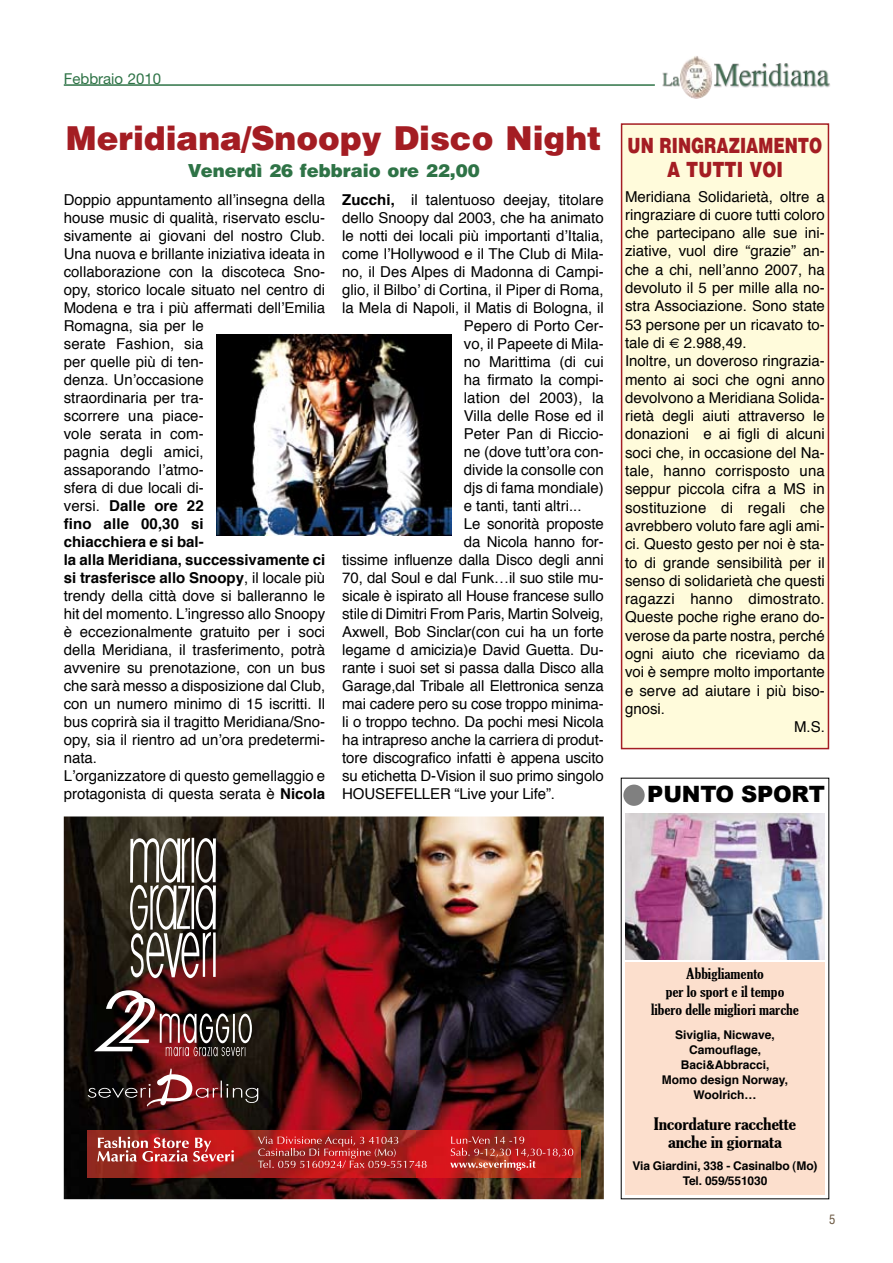
<style>
.page{position:relative;width:893px;height:1263px;background:#fff}
.page>*{position:absolute;margin:0;border:0;box-sizing:border-box;transform-origin:0 0}
.t1{font:900 33px "Helvetica";color:#a41d23}
.t2{font:900 22.5px "Arial";letter-spacing:-.01em;color:#000}
.t3{font:900 21px/24px "Helvetica";color:#a41d23;text-align:center;scale:.75 1}
.t4{font:900 18px "Helvetica";color:#2e7346}
.t5{font:extra-condensed 16.5px/18px "Gloucester";letter-spacing:-.01em;color:#000;text-align:center;scale:1.5 1}
.t6{font:15px/18px "Helvetica";color:#000}
.t7{font:extra-condensed 15px/18px "Gloucester";color:#000;text-align:center;scale:1.3 1}
.t8{font:15px "Helvetica Neue";color:#2e7346}
.t9{font:condensed 12.75px "Helvetica";color:#6a5741}
.t10{font:700 12px/15px "Helvetica";color:#000;text-align:center}
.s1{font-weight:700}
</style>
<div class="page">
<img style="left:713px;top:63px;width:117px;height:25px">
<img style="left:662px;top:72px;width:18px;height:15px">
<img style="left:680px;top:56px;width:32px;height:43px">
<hr style="left:64px;top:84px;width:591px;height:2px;background:#2e7346">
<div style="left:621px;top:123px;width:208px;height:626px;background:#fffbdb;border:2px solid #a41d23"></div>
<div style="left:625px;top:963px;width:200px;height:232px;background:#fcdfcd"></div>
<img style="left:625px;top:813px;width:200px;height:146px">
<div style="left:623px;top:784px;width:22px;height:22px;background:#808080;border-radius:50%"></div>
<img style="left:216px;top:335px;width:235px;height:200px">
<img style="left:64px;top:816px;width:540px;height:383px">
<svg style="left:130px;top:838px;width:86px;height:140px"></svg>
<svg style="left:94px;top:990px;width:158px;height:66px;background:#633d3e"></svg>
<svg style="left:88px;top:1068px;width:170px;height:39px;background:#542b2b"></svg>
<img style="left:88px;top:1130px;width:493px;height:48px">
<svg style="left:450px;top:1136px;width:123px;height:34px;background:#bc3936"></svg>
<svg style="left:97px;top:1137px;width:137px;height:24px;background:#c35957"></svg>
<svg style="left:258px;top:1136px;width:169px;height:32px;background:#b73838"></svg>
<p class="t8" style="left:64px;top:70px;width:99px">Febbraio 2010</p>
<h1 class="t1" style="left:66px;top:117px;width:537px">Meridiana/Snoopy Disco Night</h1>
<p class="t4" style="left:188px;top:159px;width:293px">Venerdì 26 febbraio ore 22,00</p>
<p class="t6" style="left:64px;top:190px;width:263px">Doppio appuntamento all’insegna della house music di qualità, riservato esclu&shy;sivamente ai giovani del nostro Club.<br>Una nuova e brillante iniziativa ideata in collaborazione con la discoteca Sno&shy;opy, storico locale situato nel centro di<br>Modena e tra i più affermati dell’Emilia<br>Romagna, sia per le<br>serate Fashion, sia<br>per quelle più di ten-<br>denza. Un’occasione<br>straordinaria per tra-<br>scorrere una piace-<br>vole serata in com-<br>pagnia degli amici,<br>assaporando l’atmo-<br>sfera di due locali di-<br>versi. <span class="s1">Dalle ore 22<br>fino alle 00,30 si<br>chiacchiera e si bal-<br>la alla Meridiana, successivamente ci si trasferisce allo Snoopy</span>, il locale più trendy della città dove si balleranno le hit del momento. L’ingresso allo Snoopy è eccezionalmente gratuito per i soci della Meridiana, il trasferimento, potrà avvenire su prenotazione, con un bus che sarà messo a disposizione dal Club, con un numero minimo di 15 iscritti. Il bus coprirà sia il tragitto Meridiana/Sno&shy;opy, sia il rientro ad un’ora predetermi&shy;nata.<br>L’organizzatore di questo gemellaggio e protagonista di questa serata è <span class="s1">Nicola</span></p>
<p class="t6" style="left:342px;top:190px;width:263px"><span class="s1">Zucchi,</span> il talentuoso deejay, titolare</p>
<p class="t6" style="left:342px;top:208px;width:263px">dello Snoopy dal 2003, che ha animato</p>
<p class="t6" style="left:342px;top:226px;width:263px">le notti dei locali più importanti d’Italia,</p>
<p class="t6" style="left:342px;top:244px;width:263px">come l’Hollywood e il The Club di Mila-</p>
<p class="t6" style="left:342px;top:262px;width:263px">no, il Des Alpes di Madonna di Campi-</p>
<p class="t6" style="left:342px;top:280px;width:263px">glio, il Bilbo’ di Cortina, il Piper di Roma,</p>
<p class="t6" style="left:342px;top:298px;width:263px">la Mela di Napoli, il Matis di Bologna, il</p>
<p class="t6" style="left:464px;top:316px;width:141px">Pepero di Porto Cer-</p>
<p class="t6" style="left:464px;top:334px;width:141px">vo, il Papeete di Mila-</p>
<p class="t6" style="left:464px;top:352px;width:141px">no Marittima (di cui</p>
<p class="t6" style="left:464px;top:370px;width:141px">ha firmato la compi-</p>
<p class="t6" style="left:464px;top:388px;width:141px">lation del 2003), la</p>
<p class="t6" style="left:464px;top:406px;width:141px">Villa delle Rose ed il</p>
<p class="t6" style="left:464px;top:424px;width:141px">Peter Pan di Riccio-</p>
<p class="t6" style="left:464px;top:442px;width:141px">ne (dove tutt’ora con-</p>
<p class="t6" style="left:464px;top:460px;width:141px">divide la consolle con</p>
<p class="t6" style="left:464px;top:478px;width:141px">djs di fama mondiale)</p>
<p class="t6" style="left:464px;top:496px;width:119px">e tanti, tanti altri...</p>
<p class="t6" style="left:464px;top:514px;width:141px">Le sonorità proposte</p>
<p class="t6" style="left:464px;top:532px;width:141px">da Nicola hanno for-</p>
<p class="t6" style="left:342px;top:550px;width:263px">tissime influenze dalla Disco degli anni</p>
<p class="t6" style="left:342px;top:568px;width:263px">70, dal Soul e dal Funk…il suo stile mu-</p>
<p class="t6" style="left:342px;top:586px;width:263px">sicale è ispirato all House francese sullo</p>
<p class="t6" style="left:342px;top:604px;width:263px">stile di Dimitri From Paris, Martin Solveig,</p>
<p class="t6" style="left:342px;top:622px;width:263px">Axwell, Bob Sinclar(con cui ha un forte</p>
<p class="t6" style="left:342px;top:640px;width:263px">legame d amicizia)e David Guetta. Du-</p>
<p class="t6" style="left:342px;top:658px;width:263px">rante i suoi set si passa dalla Disco alla</p>
<p class="t6" style="left:342px;top:676px;width:263px">Garage,dal Tribale all Elettronica senza</p>
<p class="t6" style="left:342px;top:694px;width:263px">mai cadere pero su cose troppo minima-</p>
<p class="t6" style="left:342px;top:712px;width:263px">li o troppo techno. Da pochi mesi Nicola</p>
<p class="t6" style="left:342px;top:730px;width:263px">ha intrapreso anche la carriera di produt-</p>
<p class="t6" style="left:342px;top:748px;width:263px">tore discografico infatti è appena uscito</p>
<p class="t6" style="left:342px;top:766px;width:263px">su etichetta D-Vision il suo primo singolo</p>
<p class="t6" style="left:342px;top:784px;width:214px">HOUSEFELLER “Live your Life”.</p>
<h3 class="t3" style="left:628px;top:133px;width:258px">un ringraziamento a tutti voi</h3>
<p class="t6" style="left:625px;top:187px;width:201px">Meridiana Solidarietà, oltre a</p>
<p class="t6" style="left:625px;top:205px;width:201px">ringraziare di cuore tutti coloro</p>
<p class="t6" style="left:625px;top:223px;width:201px">che partecipano alle sue ini-</p>
<p class="t6" style="left:625px;top:242px;width:201px">ziative, vuol dire “grazie” an-</p>
<p class="t6" style="left:625px;top:260px;width:201px">che a chi, nell’anno 2007, ha</p>
<p class="t6" style="left:625px;top:278px;width:201px">devoluto il 5 per mille alla no-</p>
<p class="t6" style="left:625px;top:297px;width:201px">stra Associazione. Sono state</p>
<p class="t6" style="left:625px;top:315px;width:201px">53 persone per un ricavato to-</p>
<p class="t6" style="left:625px;top:333px;width:123px">tale di € 2.988,49.</p>
<p class="t6" style="left:625px;top:351px;width:201px">Inoltre, un doveroso ringrazia-</p>
<p class="t6" style="left:625px;top:370px;width:201px">mento ai soci che ogni anno</p>
<p class="t6" style="left:625px;top:388px;width:201px">devolvono a Meridiana Solida-</p>
<p class="t6" style="left:625px;top:406px;width:201px">rietà degli aiuti attraverso le</p>
<p class="t6" style="left:625px;top:425px;width:201px">donazioni e ai figli di alcuni</p>
<p class="t6" style="left:625px;top:443px;width:201px">soci che, in occasione del Na-</p>
<p class="t6" style="left:625px;top:461px;width:201px">tale, hanno corrisposto una</p>
<p class="t6" style="left:625px;top:480px;width:201px">seppur piccola cifra a MS in</p>
<p class="t6" style="left:625px;top:498px;width:201px">sostituzione di regali che</p>
<p class="t6" style="left:625px;top:516px;width:201px">avrebbero voluto fare agli ami-</p>
<p class="t6" style="left:625px;top:534px;width:201px">ci. Questo gesto per noi è sta-</p>
<p class="t6" style="left:625px;top:553px;width:201px">to di grande sensibilità per il</p>
<p class="t6" style="left:625px;top:571px;width:201px">senso di solidarietà che questi</p>
<p class="t6" style="left:625px;top:589px;width:201px">ragazzi hanno dimostrato.</p>
<p class="t6" style="left:625px;top:608px;width:201px">Queste poche righe erano do-</p>
<p class="t6" style="left:625px;top:626px;width:201px">verose da parte nostra, perché</p>
<p class="t6" style="left:625px;top:644px;width:201px">ogni aiuto che riceviamo da</p>
<p class="t6" style="left:625px;top:663px;width:201px">voi è sempre molto importante</p>
<p class="t6" style="left:625px;top:681px;width:201px">e serve ad aiutare i più biso-</p>
<p class="t6" style="left:625px;top:699px;width:42px">gnosi.</p>
<p class="t6" style="left:794px;top:717px;width:32px">M.S.</p>
<h2 class="t2" style="left:647px;top:782px;width:179px">PUNTO SPORT</h2>
<p class="t7" style="left:651px;top:964px;width:115px">Abbigliamento<br>per lo sport e il tempo libero delle migliori marche</p>
<p class="t10" style="left:662px;top:1026px;width:128px">Siviglia, Nicwave,<br>Camouflage,<br>Baci&amp;Abbracci,<br>Momo design Norway,<br>Woolrich…</p>
<p class="t5" style="left:654px;top:1115px;width:96px">Incordature racchette anche in giornata</p>
<p class="t10" style="left:632px;top:1158px;width:187px;line-height:14.4px">Via Giardini, 338 - Casinalbo (Mo)<br>Tel. 059/551030</p>
<p class="t9" style="left:829px;top:1211px;width:8px">5</p>
</div>
